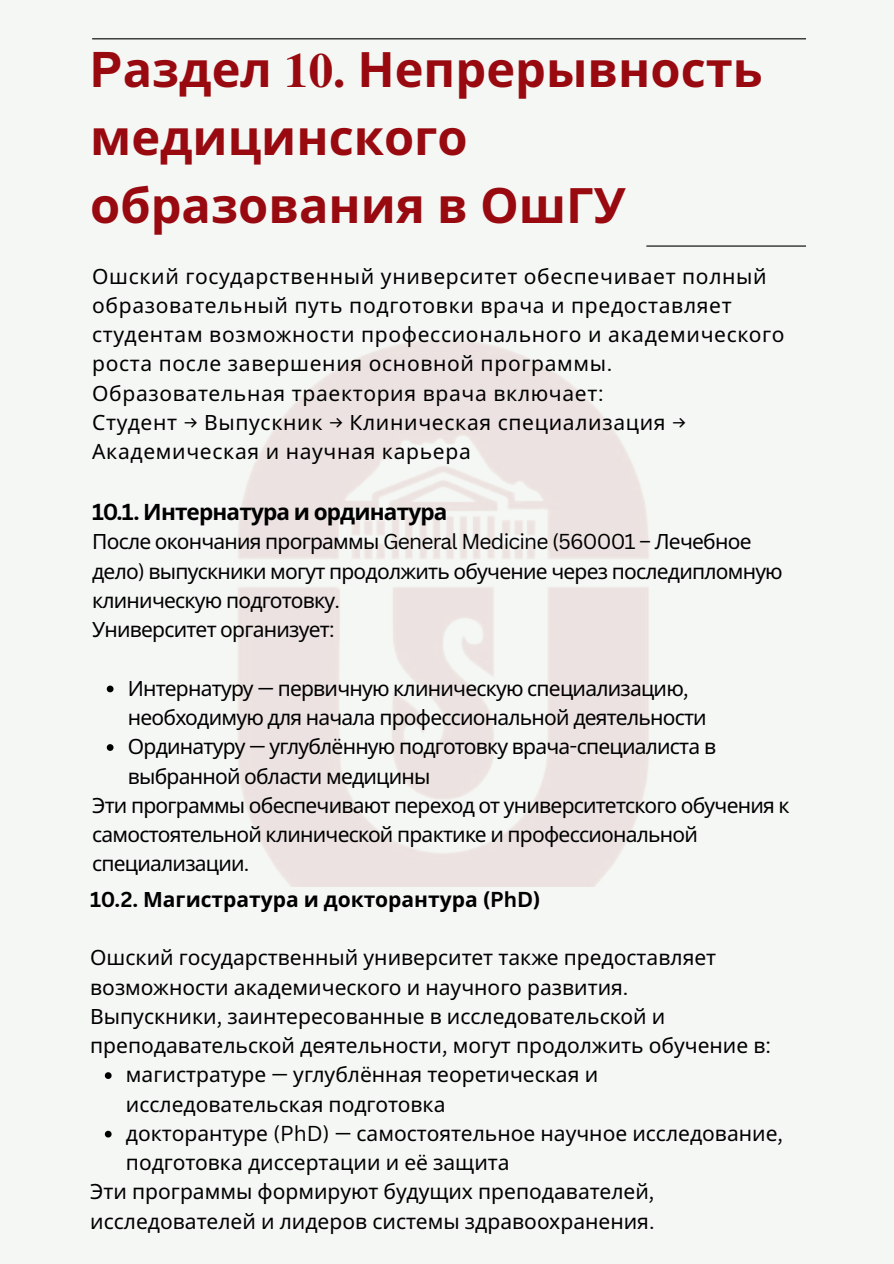
<style>
.page{position:relative;width:894px;height:1264px;background:#fff}
.page>*{position:absolute;margin:0;border:0;box-sizing:border-box;transform-origin:0 0}
.t1{font:700 48.75px/68.2px "Noto Sans";color:#980a10}
.t2{font:700 22.5px "Noto Sans";letter-spacing:-.035em;color:#000}
.t3{font:21px/29.2px "Noto Sans";letter-spacing:-.035em;color:#000}
.t4{font:21px "Noto Sans";color:#000}
.t5{font:21px/29.2px "Noto Sans";letter-spacing:.03em;color:#000}
.t6{font:700 21px "Noto Sans";color:#000}
.s1{font-family:"Arial"}
.s2{font-family:"Te X Gyre Termes"}
.s3{font-family:"Canva Sans"}
</style>
<div class="page">
<div style="left:0;top:0;width:893px;height:1263px;background:#f5f7f5"></div>
<hr style="left:646px;top:245px;width:159px;height:2px;background:#000">
<hr style="left:92px;top:38px;width:713px;height:1px;background:#000">
<svg style="left:107px;top:685px;width:6px;height:7px"></svg>
<svg style="left:107px;top:744px;width:6px;height:7px"></svg>
<svg style="left:105px;top:1072px;width:7px;height:6px"></svg>
<svg style="left:105px;top:1130px;width:7px;height:7px"></svg>
<h1 class="t1" style="left:90px;top:36px;width:674px"><span class="s1">Р</span>аздел <span class="s2">10.</span> Непрерывность медицинского образования в ОшГУ</h1>
<p class="t5" style="left:92px;top:262px;width:693px">Ошский государственный университет обеспечивает полный образовательный путь подготовки врача и предоставляет студентам возможности профессионального и академического роста после завершения основной программы<span class="s3">.<br></span>Образовательная траектория врача включает<span class="s3">:<br></span>Студент <span class="s3">→</span> Выпускник <span class="s3">→</span> Клиническая специализация <span class="s3">→ </span>Академическая и научная карьера</p>
<p class="t2" style="left:92px;top:496px;width:357px"><span class="s3">10.1.</span> Интернатура и ординатура</p>
<p class="t3" style="left:92px;top:527px;width:692px">После окончания программы <span class="s3">General Medicine (560001 –</span> Лечебное дело<span class="s3">)</span> выпускники могут продолжить обучение через последипломную клиническую подготовку<span class="s3">.<br></span>Университет организует<span class="s3">:</span></p>
<p class="t3" style="left:128px;top:674px;width:562px">Интернатуру <span class="s3">—</span> первичную клиническую специализацию<span class="s3">,</span></p>
<p class="t3" style="left:128px;top:703px;width:580px">необходимую для начала профессиональной деятельности</p>
<p class="t3" style="left:128px;top:732px;width:589px">Ординатуру <span class="s3">—</span> углублённую подготовку врача<span class="s3">-</span>специалиста в</p>
<p class="t3" style="left:128px;top:761px;width:304px">выбранной области медицины</p>
<p class="t3" style="left:92px;top:791px;width:698px">Эти программы обеспечивают переход от университетского обучения к</p>
<p class="t3" style="left:92px;top:820px;width:607px">самостоятельной клинической практике и профессиональной</p>
<p class="t3" style="left:92px;top:849px;width:159px">специализации<span class="s3">.</span></p>
<p class="t6" style="left:90px;top:884px;width:452px"><span class="s3">10.2.</span> Магистратура и докторантура <span class="s3">(PhD)</span></p>
<p class="t4" style="left:90px;top:942px;width:627px">Ошский государственный университет также предоставляет</p>
<p class="t4" style="left:90px;top:972px;width:539px">возможности академического и научного развития<span class="s3">.</span></p>
<p class="t4" style="left:90px;top:1001px;width:576px">Выпускники<span class="s3">,</span> заинтересованные в исследовательской и</p>
<p class="t4" style="left:90px;top:1030px;width:682px">преподавательской деятельности<span class="s3">,</span> могут продолжить обучение в<span class="s3">:</span></p>
<p class="t4" style="left:126px;top:1059px;width:473px">магистратуре <span class="s3">—</span> углублённая теоретическая и</p>
<p class="t4" style="left:126px;top:1089px;width:321px">исследовательская подготовка</p>
<p class="t4" style="left:126px;top:1118px;width:658px">докторантуре <span class="s3">(PhD) —</span> самостоятельное научное исследование<span class="s3">,</span></p>
<p class="t4" style="left:126px;top:1147px;width:385px">подготовка диссертации и её защита</p>
<p class="t4" style="left:90px;top:1176px;width:565px">Эти программы формируют будущих преподавателей<span class="s3">,</span></p>
<p class="t4" style="left:90px;top:1206px;width:565px">исследователей и лидеров системы здравоохранения<span class="s3">.</span></p>
</div>
